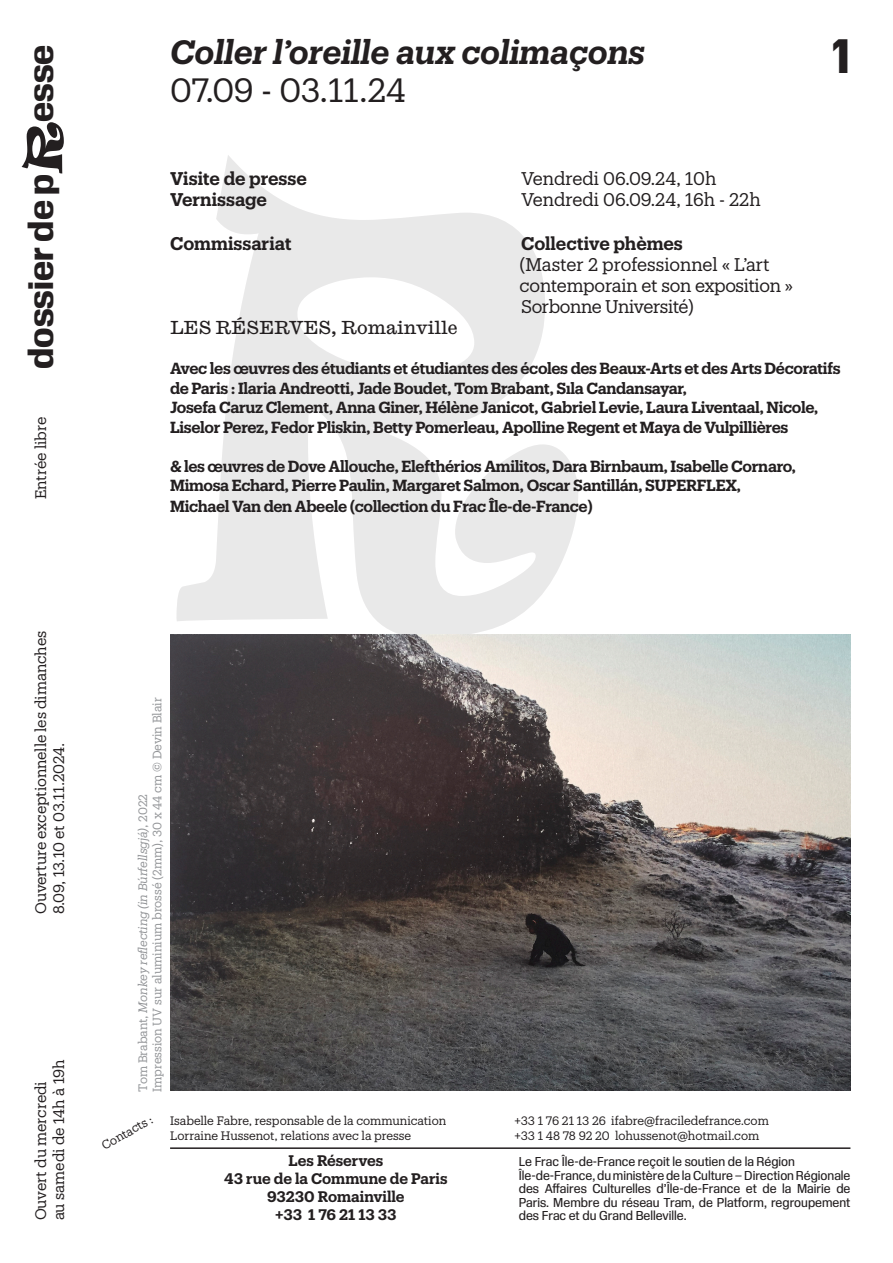
<style>
.page{position:relative;width:893px;height:1263px;background:#fff}
.page>*{position:absolute;margin:0;border:0;box-sizing:border-box;transform-origin:0 0}
.RESERVES_texte_CP{font:700 45px "Review";color:#231f20}
.PLATEAU_titre_artiste{font:italic 600 33px "Produkt";color:#231f20}
.PLATEAU_titre_artiste-2{font:33px "Produkt";letter-spacing:-.01em;color:#231f20}
.t1{font:700 33px "Review";color:#231f20}
.RESERVES_texte_CP-2{font:18px "Produkt";letter-spacing:-.01em;color:#231f20}
.RESERVES_texte_CP-3{font:600 18px "Produkt";letter-spacing:-.005em;color:#231f20}
.RESERVES_texte_CP-4{font:18px "Caslon Ionic";color:#231f20}
.PLATEAU_texte_biographie{font:600 15.75px/19.5px "Produkt";letter-spacing:-.025em;color:#231f20}
.t2{font:600 15px "Produkt";letter-spacing:-.005em;color:#231f20}
.PLATEAU_texte_biographie-2{font:15px/18px "Produkt";letter-spacing:-.01em;color:#231f20}
.RESERVES_texte_biographie{font:15px/18px "Produkt";color:#231f20}
.mention_partenariats{font:12px/13.5px "Review";color:#231f20;text-align:justify}
.RESERVES_texte_biographie-2{font:12px "Produkt";letter-spacing:-.005em;color:#231f20}
.RESERVES_légende{font:12px "Produkt";color:#939598}
.RESERVES_légende-2{font:italic 12px "Produkt";letter-spacing:-.01em;color:#939598}
.RESERVES_légende-3{font:12px "Produkt";color:#231f20}
.s1{font-style:normal}
</style>
<div class="page">
<svg style="left:176px;top:155px;width:402px;height:479px;fill:#e9e9e9"></svg>
<hr style="left:170px;top:1147px;width:680px;height:2px;background:#231f20">
<svg style="left:22px;top:122px;width:42px;height:51px"></svg>
<img style="left:170px;top:634px;width:680px;height:456px">
<p class="t1" style="left:17px;top:122px;width:79px;rotate:-90deg">esse</p>
<p class="t1" style="left:17px;top:369px;width:197px;rotate:-90deg">dossier de p</p>
<p class="RESERVES_texte_biographie" style="left:31px;top:499px;width:84px;rotate:-90deg">Entrée libre</p>
<p class="PLATEAU_titre_artiste" style="left:170px;top:29px;width:476px">Coller l’oreille aux colimaçons</p>
<p class="PLATEAU_titre_artiste-2" style="left:170px;top:67px;width:237px">07.09 - 03.11.24</p>
<p class="RESERVES_texte_CP" style="left:832px;top:25px;width:20px">1</p>
<p class="RESERVES_texte_CP-3" style="left:170px;top:166px;width:138px">Visite de presse</p>
<p class="RESERVES_texte_CP-2" style="left:521px;top:166px;width:197px">Vendredi 06.09.24, 10h</p>
<p class="RESERVES_texte_CP-3" style="left:170px;top:187px;width:98px">Vernissage</p>
<p class="RESERVES_texte_CP-2" style="left:521px;top:187px;width:241px">Vendredi 06.09.24, 16h - 22h</p>
<p class="RESERVES_texte_CP-3" style="left:170px;top:230px;width:123px">Commissariat</p>
<p class="RESERVES_texte_CP-3" style="left:521px;top:230px;width:163px">Collective phèmes</p>
<p class="RESERVES_texte_CP-2" style="left:520px;top:252px;width:252px">(Master 2 professionnel « L’art</p>
<p class="RESERVES_texte_CP-2" style="left:520px;top:273px;width:275px">contemporain et son exposition »</p>
<p class="RESERVES_texte_CP-2" style="left:521px;top:294px;width:174px">Sorbonne Université)</p>
<p class="RESERVES_texte_CP-4" style="left:170px;top:313px;width:289px">LES RÉSERVES, Romainville</p>
<p class="PLATEAU_texte_biographie" style="left:170px;top:358px;width:672px">Avec les œuvres des étudiants et étudiantes des écoles des Beaux-Arts et des Arts Décoratifs de Paris : Ilaria Andreotti, Jade Boudet, Tom Brabant, Sıla Candansayar,</p>
<p class="PLATEAU_texte_biographie" style="left:170px;top:397px;width:650px">Josefa Caruz Clement, Anna Giner, Hélène Janicot, Gabriel Levie, Laura Liventaal, Nicole,<br>Liselor Perez, Fedor Pliskin, Betty Pomerleau, Apolline Regent et Maya de Vulpillières</p>
<p class="PLATEAU_texte_biographie" style="left:170px;top:455px;width:628px">&amp; les œuvres de Dove Allouche, Elefthérios Amilitos, Dara Birnbaum, Isabelle Cornaro,<br>Mimosa Echard, Pierre Paulin, Margaret Salmon, Oscar Santillán, SUPERFLEX,</p>
<p class="PLATEAU_texte_biographie" style="left:170px;top:496px;width:424px">Michael Van den Abeele (collection du Frac Île-de-France)</p>
<p class="PLATEAU_texte_biographie-2" style="left:31px;top:914px;width:284px;rotate:-90deg">Ouverture exceptionnelle les dimanches<br>8.09, 13.10 et 03.11.2024.</p>
<p class="RESERVES_texte_biographie" style="left:31px;top:1220px;width:162px;rotate:-90deg">Ouvert du mercredi<br>au samedi de 14h à 19h</p>
<p class="RESERVES_légende" style="left:149px;top:1092px;width:396px;rotate:-90deg">Impression UV sur aluminium brossé (2mm), 30 x 44 cm © Devin Blair</p>
<p class="RESERVES_légende-2" style="left:135px;top:1092px;width:300px;rotate:-90deg"><span class="s1">Tom Brabant,</span> Monkey reflecting (in Búrfellsgjá)<span class="s1">, 2022</span></p>
<p class="RESERVES_légende-3" style="left:99px;top:1139px;width:58px;rotate:-30deg">Contacts :</p>
<p class="RESERVES_texte_biographie-2" style="left:170px;top:1112px;width:278px">Isabelle Fabre, responsable de la communication</p>
<p class="RESERVES_texte_biographie-2" style="left:514px;top:1112px;width:256px">+33 1 76 21 13 26 ifabre@fraciledefrance.com</p>
<p class="RESERVES_texte_biographie-2" style="left:170px;top:1127px;width:243px">Lorraine Hussenot, relations avec la presse</p>
<p class="RESERVES_texte_biographie-2" style="left:514px;top:1127px;width:246px">+33 1 48 78 92 20 lohussenot@hotmail.com</p>
<p class="t2" style="left:289px;top:1150px;width:96px">Les Réserves</p>
<p class="t2" style="left:224px;top:1168px;width:225px">43 rue de la Commune de Paris</p>
<p class="t2" style="left:267px;top:1186px;width:139px">93230 Romainville</p>
<p class="t2" style="left:275px;top:1204px;width:123px">+33 1 76 21 13 33</p>
<p class="mention_partenariats" style="left:519px;top:1155px;width:278px">Le Frac Île-de-France reçoit le soutien de la Région</p>
<p class="mention_partenariats" style="left:519px;top:1168px;width:333px">Île-de-France, du ministère de la Culture – Direction Régionale des Affaires Culturelles d’Île-de-France et de la Mairie de Paris. Membre du réseau Tram, de Platform, regroupement des Frac et du Grand Belleville.</p>
</div>
